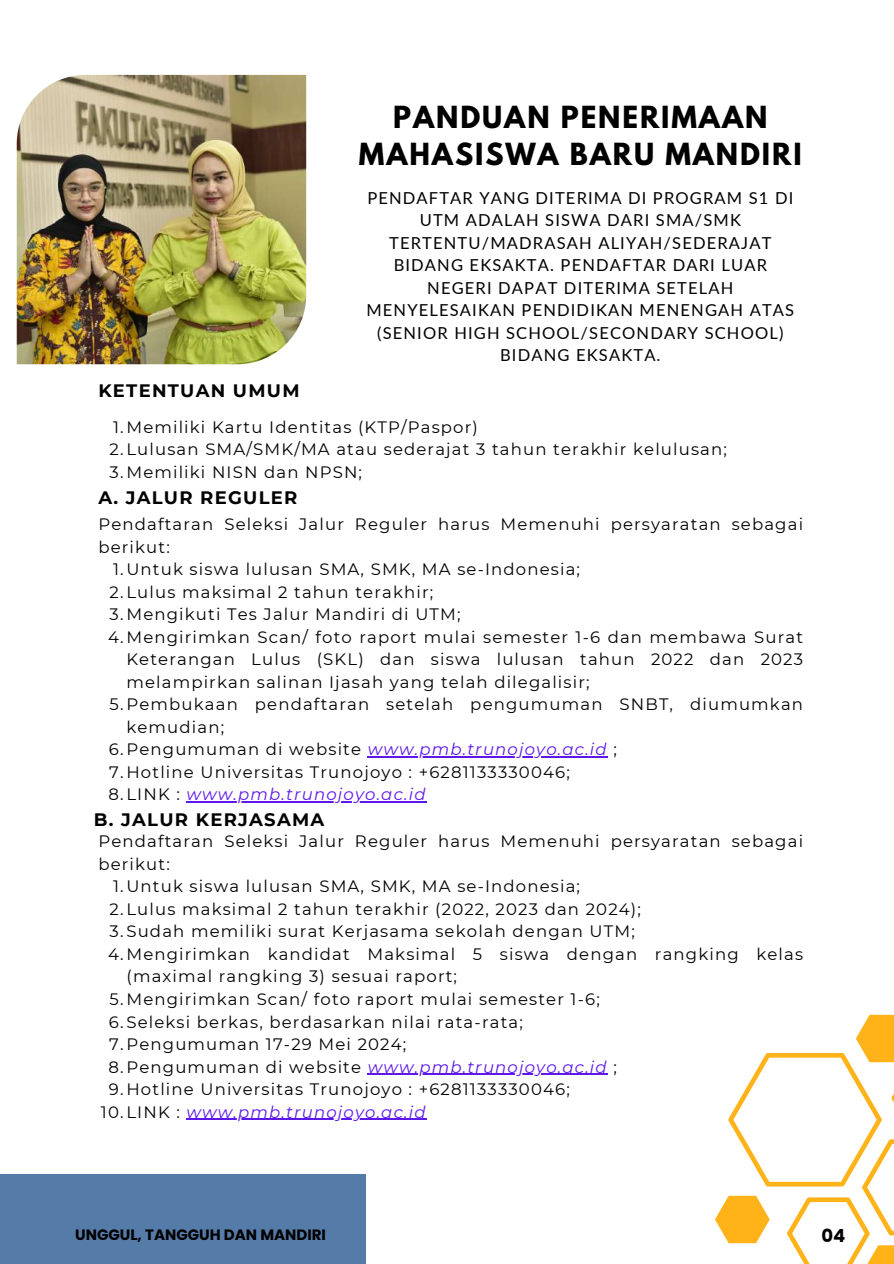
<style>
.page{position:relative;width:894px;height:1264px;background:#fff}
.page>*{position:absolute;margin:0;border:0;box-sizing:border-box;transform-origin:0 0}
.t1{font:700 27px/37.2px "League Spartan";letter-spacing:.07em;color:#000;text-align:center}
.t2{font:700 18px "Montserrat";letter-spacing:.07em;color:#000}
.t3{font:700 18px "Poppins";color:#000}
.t4{font:16.5px/22.5px "Montserrat";letter-spacing:.07em;color:#000}
.t5{font:16.5px/22.5px "Lato";letter-spacing:.07em;color:#000;text-align:center}
.t6{font:italic 16.5px "Montserrat";letter-spacing:.07em;color:#5e17eb}
.t7{font:700 15px "Poppins";color:#000}
.s1{font-style:normal;color:#000}
</style>
<div class="page">
<div style="left:0;top:1174px;width:366px;height:89px;background:#557ba8"></div>
<svg style="left:715px;top:1014px;width:178px;height:249px"></svg>
<img style="left:17px;top:75px;width:289px;height:289px">
<hr style="left:367px;top:756px;width:240px;height:1px;background:#5e17eb">
<hr style="left:186px;top:801px;width:240px;height:1px;background:#5e17eb">
<hr style="left:367px;top:1073px;width:240px;height:1px;background:#5e17eb">
<hr style="left:186px;top:1118px;width:240px;height:1px;background:#5e17eb">
<h1 class="t1" style="left:359px;top:102px;width:444px">PANDUAN PENERIMAAN<br>MAHASISWA BARU MANDIRI</h1>
<p class="t2" style="left:98px;top:379px;width:203px">KETENTUAN UMUM</p>
<p class="t5" style="left:366px;top:186px;width:429px">PENDAFTAR YANG DITERIMA DI PROGRAM S1 DI UTM ADALAH SISWA DARI SMA/SMK TERTENTU/MADRASAH ALIYAH/SEDERAJAT BIDANG EKSAKTA. PENDAFTAR DARI LUAR NEGERI DAPAT DITERIMA SETELAH MENYELESAIKAN PENDIDIKAN MENENGAH ATAS (SENIOR HIGH SCHOOL/SECONDARY SCHOOL)<br>BIDANG EKSAKTA.</p>
<p class="t4" style="left:109px;top:415px;width:618px">1.Memiliki Kartu Identitas (KTP/Paspor)<br>2.Lulusan SMA/SMK/MA atau sederajat 3 tahun terakhir kelulusan;<br>3.Memiliki NISN dan NPSN;</p>
<p class="t2" style="left:98px;top:486px;width:200px">A. JALUR REGULER</p>
<p class="t4" style="left:98px;top:513px;width:706px">Pendaftaran Seleksi Jalur Reguler harus Memenuhi persyaratan sebagai</p>
<p class="t4" style="left:98px;top:535px;width:73px">berikut:</p>
<p class="t4" style="left:113px;top:558px;width:468px">1.Untuk siswa lulusan SMA, SMK, MA se-Indonesia;</p>
<p class="t4" style="left:109px;top:580px;width:325px">2.Lulus maksimal 2 tahun terakhir;</p>
<p class="t4" style="left:110px;top:603px;width:352px">3.Mengikuti Tes Jalur Mandiri di UTM;</p>
<p class="t4" style="left:108px;top:625px;width:696px">4.Mengirimkan Scan/ foto raport mulai semester 1-6 dan membawa Surat</p>
<p class="t4" style="left:126px;top:648px;width:678px">Keterangan Lulus (SKL) dan siswa lulusan tahun 2022 dan 2023</p>
<p class="t4" style="left:126px;top:670px;width:464px">melampirkan salinan Ijasah yang telah dilegalisir;</p>
<p class="t4" style="left:110px;top:693px;width:694px">5.Pembukaan pendaftaran setelah pengumuman SNBT, diumumkan</p>
<p class="t4" style="left:126px;top:715px;width:99px">kemudian;</p>
<p class="t6" style="left:109px;top:739px;width:509px"><span class="s1">6.Pengumuman di website</span> www.pmb.trunojoyo.ac.id <span class="s1">;</span></p>
<p class="t4" style="left:109px;top:760px;width:462px">7.Hotline Universitas Trunojoyo : +6281133330046;</p>
<p class="t6" style="left:108px;top:784px;width:318px"><span class="s1">8.LINK :</span> www.pmb.trunojoyo.ac.id</p>
<p class="t2" style="left:94px;top:808px;width:232px">B. JALUR KERJASAMA</p>
<p class="t4" style="left:98px;top:830px;width:706px">Pendaftaran Seleksi Jalur Reguler harus Memenuhi persyaratan sebagai</p>
<p class="t4" style="left:98px;top:852px;width:73px">berikut:</p>
<p class="t4" style="left:113px;top:875px;width:468px">1.Untuk siswa lulusan SMA, SMK, MA se-Indonesia;</p>
<p class="t4" style="left:109px;top:897px;width:533px">2.Lulus maksimal 2 tahun terakhir (2022, 2023 dan 2024);</p>
<p class="t4" style="left:110px;top:920px;width:526px">3.Sudah memiliki surat Kerjasama sekolah dengan UTM;</p>
<p class="t4" style="left:108px;top:942px;width:696px">4.Mengirimkan kandidat Maksimal 5 siswa dengan rangking kelas</p>
<p class="t4" style="left:126px;top:965px;width:332px">(maximal rangking 3) sesuai raport;</p>
<p class="t4" style="left:110px;top:987px;width:491px">5.Mengirimkan Scan/ foto raport mulai semester 1-6;</p>
<p class="t4" style="left:109px;top:1010px;width:415px">6.Seleksi berkas, berdasarkan nilai rata-rata;</p>
<p class="t4" style="left:109px;top:1032px;width:298px">7.Pengumuman 17-29 Mei 2024;</p>
<p class="t6" style="left:108px;top:1056px;width:510px"><span class="s1">8.Pengumuman di website</span> www.pmb.trunojoyo.ac.id <span class="s1">;</span></p>
<p class="t4" style="left:109px;top:1077px;width:462px">9.Hotline Universitas Trunojoyo : +6281133330046;</p>
<p class="t6" style="left:101px;top:1101px;width:326px"><span class="s1">10.LINK :</span> www.pmb.trunojoyo.ac.id</p>
<p class="t7" style="left:75px;top:1224px;width:252px">UNGGUL, TANGGUH DAN MANDIRI</p>
<p class="t3" style="left:821px;top:1223px;width:25px">04</p>
</div>
